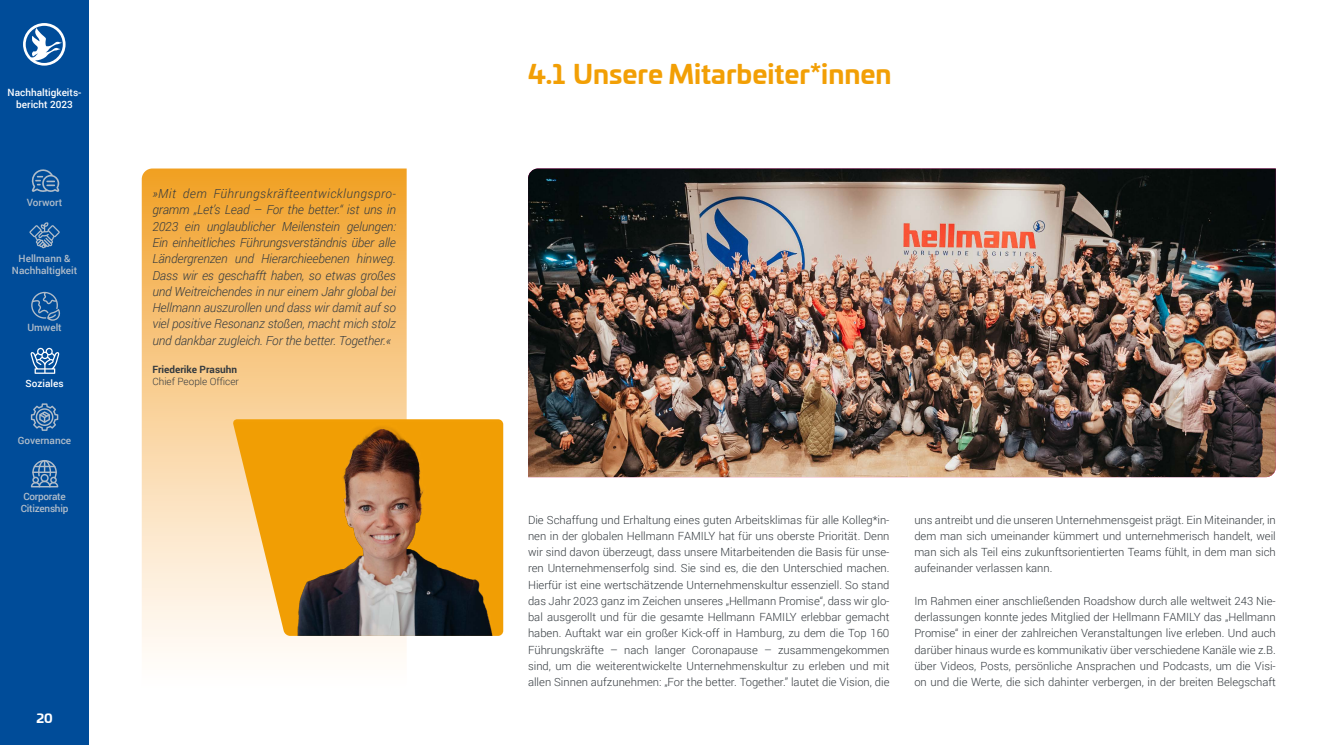
<style>
.page{position:relative;width:1329px;height:745px;background:#fff}
.page>*{position:absolute;margin:0;border:0;box-sizing:border-box;transform-origin:0 0}
.t1{font:700 26.25px "Univia Pro";color:#f29f05}
.t2{font:italic 300 12.5px/16.2px "Roboto";letter-spacing:-.01em;color:#343a3f;text-align:justify}
.t3{font:700 12.5px "Univia Pro";color:#fff}
.t4{font:300 11.25px/16.2px "Roboto";color:#343a3f;text-align:justify}
.t5{font:500 10px/12px "Roboto";color:#b1bdca;text-align:center}
.t6{font:500 10px/12px "Roboto";color:#fff;text-align:center}
.t7{font:500 10px/12px "Roboto";letter-spacing:-.025em;color:#b1bdca}
.t8{font:300 10px "Roboto";color:#343a3f}
.t9{font:700 10px "Roboto";color:#343a3f}
</style>
<div class="page">
<div style="left:0;top:0;width:89px;height:744px;background:#004c99"></div>
<svg style="left:23px;top:23px;width:43px;height:43px"></svg>
<svg style="left:31px;top:403px;width:27px;height:27px"></svg>
<svg style="left:30px;top:347px;width:30px;height:26px"></svg>
<svg style="left:31px;top:169px;width:29px;height:23px"></svg>
<svg style="left:29px;top:222px;width:31px;height:26px"></svg>
<svg style="left:142px;top:168px;width:265px;height:485px;background:#f7c681"></svg>
<img style="left:233px;top:421px;width:270px;height:214px">
<img style="left:528px;top:168px;width:748px;height:309px">
<svg style="left:31px;top:291px;width:30px;height:29px"></svg>
<svg style="left:31px;top:460px;width:27px;height:27px"></svg>
<p class="t6" style="left:8px;top:86px;width:75px">Nachhaltigkeits&shy;bericht 2023</p>
<p class="t5" style="left:27px;top:196px;width:37px">Vorwort</p>
<p class="t5" style="left:12px;top:252px;width:67px">Hellmann &amp;<br>Nachhaltigkeit</p>
<p class="t5" style="left:27px;top:321px;width:36px">Umwelt</p>
<p class="t6" style="left:26px;top:377px;width:40px">Soziales</p>
<p class="t5" style="left:26px;top:433px;width:39px">Führung</p>
<p class="t5" style="left:18px;top:433px;width:55px">Governance</p>
<p class="t7" style="left:21px;top:490px;width:49px">Corporate<br>Citizenship</p>
<p class="t5" style="left:20px;top:502px;width:8px">C</p>
<p class="t5" style="left:64px;top:502px;width:7px">p</p>
<p class="t2" style="left:152px;top:185px;width:245px">»Mit dem Führungskräfteentwicklungspro&shy;gramm „Let’s Lead – For the better.“ ist uns in 2023 ein unglaublicher Meilenstein gelungen:<br>Ein einheitliches Führungsverständnis über alle Ländergrenzen und Hierarchieebenen hinweg.<br>Dass wir es geschafft haben, so etwas großes und Weitreichendes in nur einem Jahr global bei Hellmann auszurollen und dass wir damit auf so viel positive Resonanz stoßen, macht mich stolz und dankbar zugleich. For the better. Together.«</p>
<p class="t9" style="left:152px;top:362px;width:86px">Friederike Prasuhn</p>
<p class="t8" style="left:152px;top:374px;width:88px">Chief People Officer</p>
<p class="t3" style="left:36px;top:708px;width:18px">20</p>
<h1 class="t1" style="left:528px;top:53px;width:365px">4.1 Unsere Mitarbeiter*innen</h1>
<p class="t4" style="left:528px;top:510px;width:363px">Die Schaffung und Erhaltung eines guten Arbeitsklimas für alle Kolleg*in&shy;nen in der globalen Hellmann FAMILY hat für uns oberste Priorität. Denn wir sind davon überzeugt, dass unsere Mitarbeitenden die Basis für unse&shy;ren Unternehmenserfolg sind. Sie sind es, die den Unterschied machen.<br>Hierfür ist eine wertschätzende Unternehmenskultur essenziell. So stand das Jahr 2023 ganz im Zeichen unseres „Hellmann Promise“, dass wir glo&shy;bal ausgerollt und für die gesamte Hellmann FAMILY erlebbar gemacht haben. Auftakt war ein großer Kick-off in Hamburg, zu dem die Top 160<br>Führungskräfte – nach langer Coronapause – zusammengekommen sind, um die weiterentwickelte Unternehmenskultur zu erleben und mit allen Sinnen aufzunehmen: „For the better. Together.” lautet die Vision, die</p>
<p class="t4" style="left:914px;top:510px;width:363px">uns antreibt und die unseren Unternehmensgeist prägt. Ein Miteinander, in dem man sich umeinander kümmert und unternehmerisch handelt, weil man sich als Teil eins zukunftsorientierten Teams fühlt, in dem man sich aufeinander verlassen kann.</p>
<p class="t4" style="left:914px;top:592px;width:363px">Im Rahmen einer anschließenden Roadshow durch alle weltweit 243 Nie&shy;derlassungen konnte jedes Mitglied der Hellmann FAMILY das „Hellmann Promise“ in einer der zahlreichen Veranstaltungen live erleben. Und auch darüber hinaus wurde es kommunikativ über verschiedene Kanäle wie z.B. über Videos, Posts, persönliche Ansprachen und Podcasts, um die Visi&shy;on und die Werte, die sich dahinter verbergen, in der breiten Belegschaft</p>
</div>
